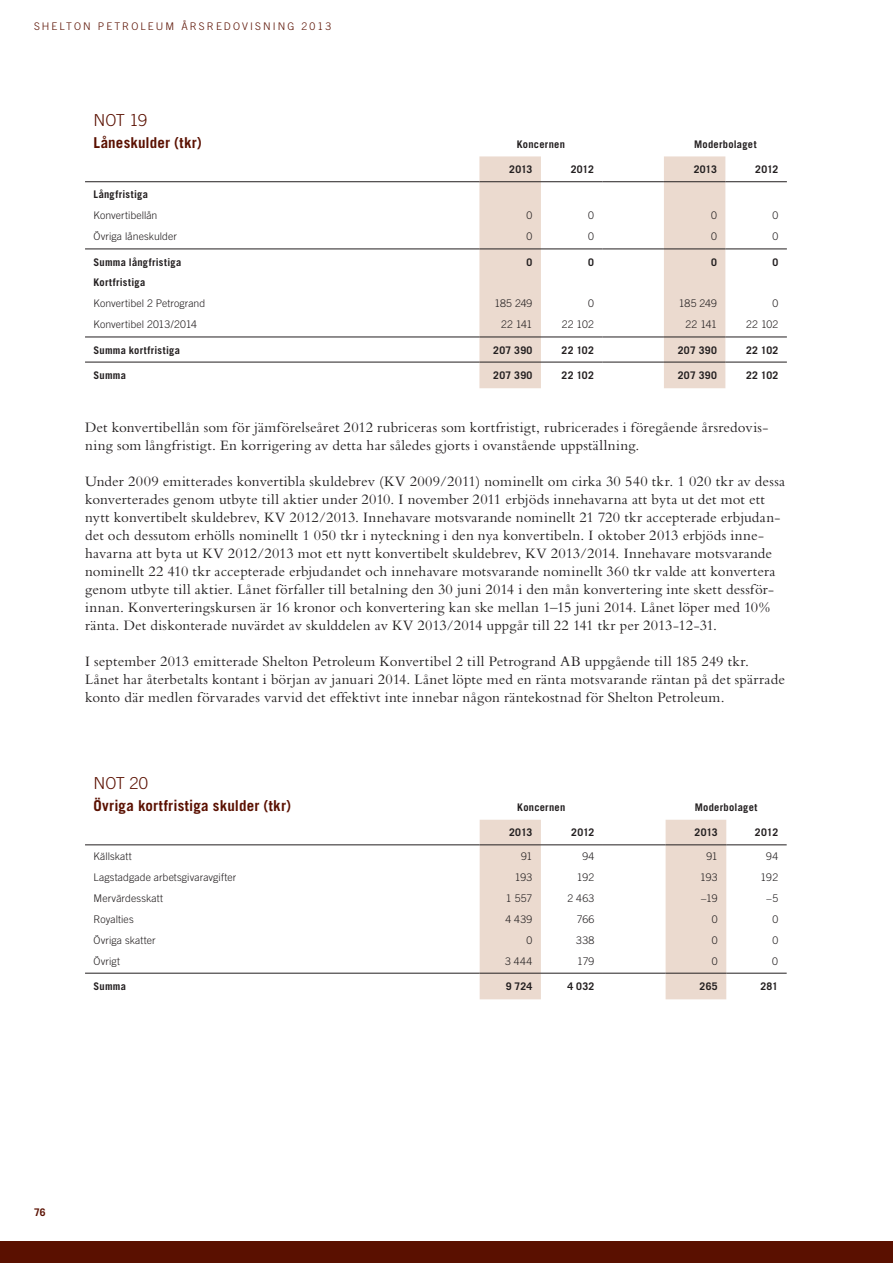
<style>
.page{position:relative;width:893px;height:1263px;background:#fff}
.page>*{position:absolute;margin:0;border:0;box-sizing:border-box;transform-origin:0 0}
.t1{font:300 16.5px "Trade Gothic";letter-spacing:-.02em;color:#5a1000}
.t2{font:15px/18px "Bembo";letter-spacing:.01em;color:#231f20}
.t3{font:700 15px "Trade Gothic";letter-spacing:.01em;color:#5a1000}
.t4{font:300 10.5px "Trade Gothic";letter-spacing:.01em;color:#231f20}
.t5{font:700 10.5px "Trade Gothic";letter-spacing:.025em;color:#231f20}
.t6{font:300 10.5px "Trade Gothic";letter-spacing:.2em;color:#5a1000}
.t7{font:700 10.5px "Trade Gothic";color:#5a1000}
</style>
<div class="page">
<svg style="left:479px;top:156px;width:246px;height:232px"></svg>
<hr style="left:85px;top:181px;width:394px;height:1px;background:#231f20">
<hr style="left:479px;top:181px;width:62px;height:1px;background:#231f20">
<hr style="left:541px;top:181px;width:61px;height:1px;background:#231f20">
<hr style="left:602px;top:181px;width:62px;height:1px;background:#231f20">
<hr style="left:664px;top:181px;width:61px;height:1px;background:#231f20">
<hr style="left:725px;top:181px;width:62px;height:1px;background:#231f20">
<hr style="left:85px;top:337px;width:394px;height:1px;background:#231f20">
<hr style="left:479px;top:337px;width:62px;height:1px;background:#231f20">
<hr style="left:541px;top:337px;width:61px;height:1px;background:#231f20">
<hr style="left:602px;top:337px;width:62px;height:1px;background:#231f20">
<hr style="left:664px;top:337px;width:61px;height:1px;background:#231f20">
<hr style="left:725px;top:337px;width:62px;height:1px;background:#231f20">
<hr style="left:85px;top:362px;width:394px;height:1px;background:#231f20">
<hr style="left:479px;top:362px;width:62px;height:1px;background:#231f20">
<hr style="left:541px;top:362px;width:61px;height:1px;background:#231f20">
<hr style="left:602px;top:362px;width:62px;height:1px;background:#231f20">
<hr style="left:664px;top:362px;width:61px;height:1px;background:#231f20">
<hr style="left:725px;top:362px;width:62px;height:1px;background:#231f20">
<hr style="left:85px;top:249px;width:394px;height:1px;background:#231f20">
<hr style="left:479px;top:249px;width:62px;height:1px;background:#231f20">
<hr style="left:541px;top:249px;width:61px;height:1px;background:#231f20">
<hr style="left:602px;top:249px;width:62px;height:1px;background:#231f20">
<hr style="left:664px;top:249px;width:61px;height:1px;background:#231f20">
<hr style="left:725px;top:249px;width:62px;height:1px;background:#231f20">
<svg style="left:480px;top:820px;width:246px;height:179px"></svg>
<hr style="left:85px;top:844px;width:395px;height:1px;background:#231f20">
<hr style="left:480px;top:844px;width:61px;height:1px;background:#231f20">
<hr style="left:541px;top:844px;width:62px;height:1px;background:#231f20">
<hr style="left:603px;top:844px;width:63px;height:1px;background:#231f20">
<hr style="left:666px;top:844px;width:60px;height:1px;background:#231f20">
<hr style="left:726px;top:844px;width:61px;height:1px;background:#231f20">
<hr style="left:85px;top:973px;width:395px;height:1px;background:#231f20">
<hr style="left:480px;top:973px;width:61px;height:1px;background:#231f20">
<hr style="left:541px;top:973px;width:62px;height:1px;background:#231f20">
<hr style="left:603px;top:973px;width:63px;height:1px;background:#231f20">
<hr style="left:666px;top:973px;width:60px;height:1px;background:#231f20">
<hr style="left:726px;top:973px;width:61px;height:1px;background:#231f20">
<div style="left:0;top:1242px;width:893px;height:21px;background:#5a1000"></div>
<p class="t6" style="left:34px;top:20px;width:299px">SHELTON PETROLEUM ÅRSREDOVISNING 2013</p>
<p class="t1" style="left:94px;top:110px;width:55px">NOT 19</p>
<p class="t3" style="left:94px;top:133px;width:110px">Låneskulder (tkr)</p>
<p class="t5" style="left:517px;top:138px;width:50px">Koncernen</p>
<p class="t5" style="left:694px;top:138px;width:64px">Moderbolaget</p>
<p class="t5" style="left:509px;top:163px;width:25px">2013</p>
<p class="t5" style="left:571px;top:163px;width:25px">2012</p>
<p class="t5" style="left:694px;top:163px;width:25px">2013</p>
<p class="t5" style="left:755px;top:163px;width:25px">2012</p>
<p class="t5" style="left:94px;top:188px;width:56px">Långfristiga</p>
<p class="t4" style="left:94px;top:209px;width:65px">Konvertibellån</p>
<p class="t4" style="left:527px;top:209px;width:7px">0</p>
<p class="t4" style="left:588px;top:209px;width:7px">0</p>
<p class="t4" style="left:711px;top:209px;width:7px">0</p>
<p class="t4" style="left:772px;top:209px;width:7px">0</p>
<p class="t4" style="left:94px;top:230px;width:85px">Övriga låneskulder</p>
<p class="t4" style="left:527px;top:230px;width:7px">0</p>
<p class="t4" style="left:588px;top:230px;width:7px">0</p>
<p class="t4" style="left:711px;top:230px;width:7px">0</p>
<p class="t4" style="left:772px;top:230px;width:7px">0</p>
<p class="t5" style="left:94px;top:255px;width:89px">Summa långfristiga</p>
<p class="t5" style="left:527px;top:255px;width:7px">0</p>
<p class="t5" style="left:588px;top:255px;width:7px">0</p>
<p class="t5" style="left:711px;top:255px;width:7px">0</p>
<p class="t5" style="left:773px;top:255px;width:7px">0</p>
<p class="t5" style="left:94px;top:276px;width:53px">Kortfristiga</p>
<p class="t4" style="left:94px;top:297px;width:113px">Konvertibel 2 Petrogrand</p>
<p class="t4" style="left:494px;top:297px;width:40px">185 249</p>
<p class="t4" style="left:588px;top:297px;width:7px">0</p>
<p class="t4" style="left:679px;top:297px;width:40px">185 249</p>
<p class="t4" style="left:773px;top:297px;width:7px">0</p>
<p class="t4" style="left:94px;top:318px;width:105px">Konvertibel 2013/2014</p>
<p class="t4" style="left:501px;top:318px;width:33px">22 141</p>
<p class="t4" style="left:562px;top:318px;width:34px">22 102</p>
<p class="t4" style="left:685px;top:318px;width:33px">22 141</p>
<p class="t4" style="left:746px;top:318px;width:34px">22 102</p>
<p class="t5" style="left:94px;top:343px;width:88px">Summa kortfristiga</p>
<p class="t5" style="left:493px;top:343px;width:41px">207 390</p>
<p class="t5" style="left:562px;top:343px;width:34px">22 102</p>
<p class="t5" style="left:678px;top:343px;width:41px">207 390</p>
<p class="t5" style="left:746px;top:343px;width:34px">22 102</p>
<p class="t5" style="left:94px;top:368px;width:34px">Summa</p>
<p class="t5" style="left:493px;top:368px;width:41px">207 390</p>
<p class="t5" style="left:562px;top:368px;width:34px">22 102</p>
<p class="t5" style="left:678px;top:368px;width:41px">207 390</p>
<p class="t5" style="left:746px;top:368px;width:34px">22 102</p>
<p class="t2" style="left:85px;top:418px;width:685px">Det konvertibellån som för jämförelseåret 2012 rubriceras som kortfristigt, rubricerades i föregående årsredovis&shy;ning som långfristigt. En korrigering av detta har således gjorts i ovanstående uppställning.</p>
<p class="t2" style="left:85px;top:472px;width:702px">Under 2009 emitterades konvertibla skuldebrev (KV 2009/2011) nominellt om cirka 30 540 tkr. 1 020 tkr av dessa konverterades genom utbyte till aktier under 2010. I november 2011 erbjöds innehavarna att byta ut det mot ett nytt konvertibelt skuldebrev, KV 2012/2013. Innehavare motsvarande nominellt 21 720 tkr accepterade erbjudan&shy;det och dessutom erhölls nominellt 1 050 tkr i nyteckning i den nya konvertibeln. I oktober 2013 erbjöds inne&shy;havarna att byta ut KV 2012/2013 mot ett nytt konvertibelt skuldebrev, KV 2013/2014. Innehavare motsvarande nominellt 22 410 tkr accepterade erbjudandet och innehavare motsvarande nominellt 360 tkr valde att konvertera genom utbyte till aktier. Lånet förfaller till betalning den 30 juni 2014 i den mån konvertering inte skett dessför&shy;innan. Konverteringskursen är 16 kronor och konvertering kan ske mellan 1–15 juni 2014. Lånet löper med 10% ränta. Det diskonterade nuvärdet av skulddelen av KV 2013/2014 uppgår till 22 141 tkr per 2013-12-31.</p>
<p class="t2" style="left:85px;top:652px;width:701px">I september 2013 emitterade Shelton Petroleum Konvertibel 2 till Petrogrand AB uppgående till 185 249 tkr.<br>Lånet har återbetalts kontant i början av januari 2014. Lånet löpte med en ränta motsvarande räntan på det spärrade konto där medlen förvarades varvid det effektivt inte innebar någon räntekostnad för Shelton Petroleum.</p>
<p class="t1" style="left:94px;top:773px;width:56px">NOT 20</p>
<p class="t3" style="left:94px;top:797px;width:199px">Övriga kortfristiga skulder (tkr)</p>
<p class="t5" style="left:517px;top:801px;width:50px">Koncernen</p>
<p class="t5" style="left:695px;top:801px;width:64px">Moderbolaget</p>
<p class="t5" style="left:509px;top:826px;width:25px">2013</p>
<p class="t5" style="left:571px;top:826px;width:25px">2012</p>
<p class="t5" style="left:695px;top:826px;width:25px">2013</p>
<p class="t5" style="left:755px;top:826px;width:25px">2012</p>
<p class="t4" style="left:94px;top:849px;width:40px">Källskatt</p>
<p class="t4" style="left:521px;top:849px;width:13px">91</p>
<p class="t4" style="left:582px;top:849px;width:14px">94</p>
<p class="t4" style="left:706px;top:849px;width:13px">91</p>
<p class="t4" style="left:766px;top:849px;width:14px">94</p>
<p class="t4" style="left:94px;top:870px;width:144px">Lagstadgade arbetsgivaravgifter</p>
<p class="t4" style="left:515px;top:870px;width:19px">193</p>
<p class="t4" style="left:577px;top:870px;width:19px">192</p>
<p class="t4" style="left:700px;top:870px;width:19px">193</p>
<p class="t4" style="left:760px;top:870px;width:19px">192</p>
<p class="t4" style="left:94px;top:891px;width:71px">Mervärdesskatt</p>
<p class="t4" style="left:506px;top:891px;width:28px">1 557</p>
<p class="t4" style="left:567px;top:891px;width:29px">2 463</p>
<p class="t4" style="left:701px;top:891px;width:18px">–19</p>
<p class="t4" style="left:767px;top:891px;width:13px">–5</p>
<p class="t4" style="left:94px;top:913px;width:42px">Royalties</p>
<p class="t4" style="left:505px;top:913px;width:28px">4 439</p>
<p class="t4" style="left:577px;top:913px;width:19px">766</p>
<p class="t4" style="left:712px;top:913px;width:7px">0</p>
<p class="t4" style="left:772px;top:913px;width:7px">0</p>
<p class="t4" style="left:94px;top:934px;width:64px">Övriga skatter</p>
<p class="t4" style="left:526px;top:934px;width:7px">0</p>
<p class="t4" style="left:576px;top:934px;width:20px">338</p>
<p class="t4" style="left:712px;top:934px;width:7px">0</p>
<p class="t4" style="left:772px;top:934px;width:7px">0</p>
<p class="t4" style="left:94px;top:955px;width:28px">Övrigt</p>
<p class="t4" style="left:505px;top:955px;width:29px">3 444</p>
<p class="t4" style="left:577px;top:955px;width:19px">179</p>
<p class="t4" style="left:712px;top:955px;width:7px">0</p>
<p class="t4" style="left:772px;top:955px;width:7px">0</p>
<p class="t5" style="left:94px;top:979px;width:34px">Summa</p>
<p class="t5" style="left:506px;top:979px;width:28px">9 724</p>
<p class="t5" style="left:567px;top:979px;width:28px">4 032</p>
<p class="t5" style="left:700px;top:979px;width:20px">265</p>
<p class="t5" style="left:760px;top:979px;width:19px">281</p>
<p class="t7" style="left:34px;top:1205px;width:13px">76</p>
</div>
